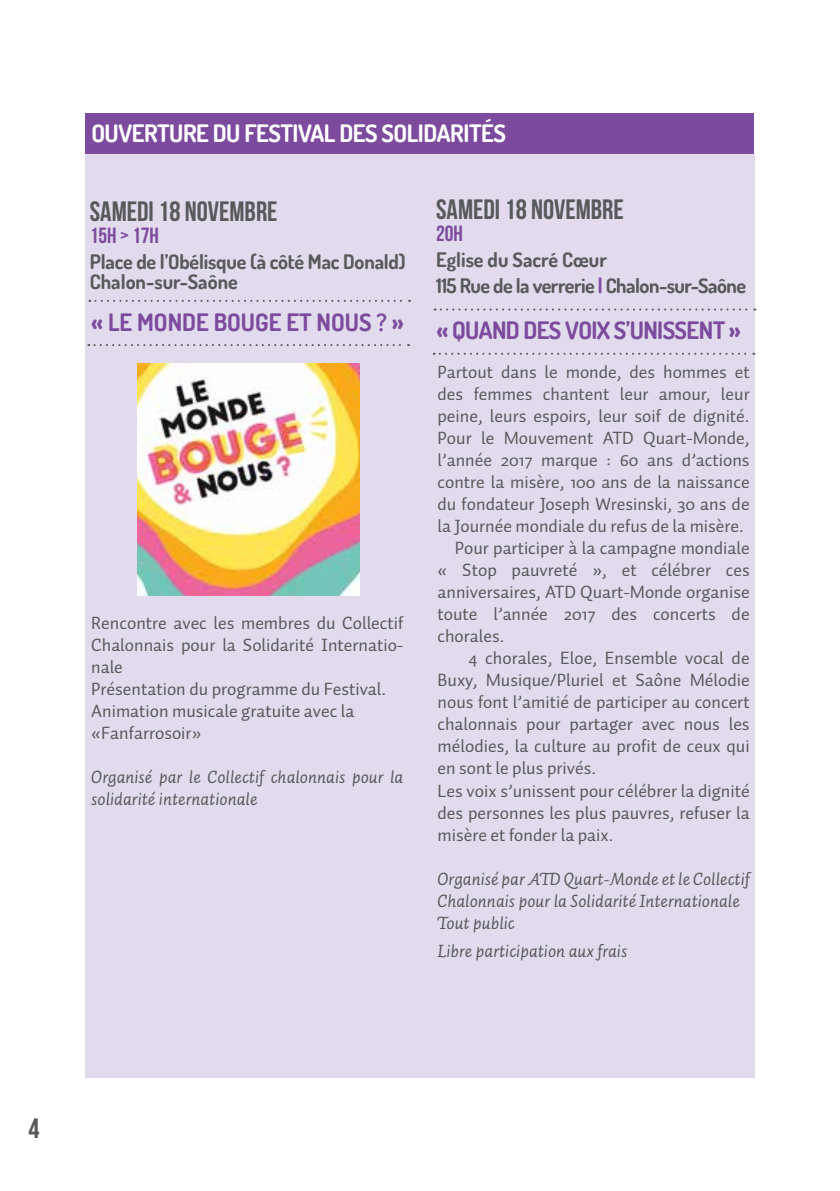
<style>
.page{position:relative;width:840px;height:1191px;background:#fff}
.page>*{position:absolute;margin:0;border:0;box-sizing:border-box;transform-origin:0 0}
.t1{font:28px "Bebas Neue";color:#58595b}
.t2{font:700 24px "Dosis";letter-spacing:-.02em;color:#fff}
.t3{font:700 24px "Dosis";letter-spacing:-.025em;color:#7c4b9e}
.t4{font:700 24px "Dosis";color:#7c4b9e}
.t5{font:22px "Bebas Neue";color:#7c4b9e}
.t6{font:700 20px/20px "Dosis";letter-spacing:-.01em;color:#58595b}
.t7{font:18px/22px "Auto 2";color:#58595b}
.t8{font:italic 18px/22px "Auto 2";color:#58595b}
.s1{color:#7c4b9e}
</style>
<div class="page">
<div style="left:407px;top:154px;width:347px;height:923px;background:#e2dbed"></div>
<div style="left:86px;top:113px;width:323px;height:964px;background:#e2dbed"></div>
<div style="left:85px;top:113px;width:668px;height:41px;background:#7c4b9e"></div>
<svg style="left:89px;top:300px;width:321px;height:2px"></svg>
<svg style="left:88px;top:344px;width:321px;height:2px"></svg>
<svg style="left:434px;top:308px;width:321px;height:2px"></svg>
<svg style="left:433px;top:353px;width:321px;height:2px"></svg>
<img style="left:137px;top:364px;width:222px;height:231px">
<h2 class="t2" style="left:91px;top:118px;width:176px">Ouverture dU FESTI</h2>
<h2 class="t2" style="left:298px;top:118px;width:209px">VAL des solidarités</h2>
<h1 class="t1" style="left:90px;top:196px;width:189px">SAMEDI 18 NOVEMBRE</h1>
<p class="t5" style="left:90px;top:223px;width:71px">15H &gt; 17H</p>
<p class="t6" style="left:90px;top:251px;width:317px">Place de l’Obélisque (à côté Mac Donald)<br>Chalon-sur-Saône</p>
<h2 class="t4" style="left:91px;top:306px;width:314px">« le monde bouge et nous ? »</h2>
<p class="t7" style="left:91px;top:612px;width:313px">Rencontre avec les membres du Collectif<br>Chalonnais pour la Solidarité Internatio&shy;nale<br>Présentation du programme du Festival.<br>Animation musicale gratuite avec la «Fanfarrosoir»</p>
<p class="t8" style="left:91px;top:766px;width:313px">Organisé par le Collectif chalonnais pour la solidarité internationale</p>
<h1 class="t1" style="left:436px;top:194px;width:189px">SAMEDI 18 NOVEMBRE</h1>
<p class="t5" style="left:436px;top:221px;width:28px">20H</p>
<p class="t6" style="left:436px;top:246px;width:311px;line-height:26px">Eglise du Sacré Cœur<br>115 Rue de la verrerie <span class="s1">|</span> Chalon-sur-Saône</p>
<h2 class="t3" style="left:436px;top:315px;width:220px">« QUAND DES VOIX S’UNISSENT</h2>
<h2 class="t4" style="left:728px;top:315px;width:13px">»</h2>
<p class="t7" style="left:437px;top:361px;width:313px">Partout dans le monde, des hommes et</p>
<p class="t7" style="left:437px;top:383px;width:313px">des femmes chantent leur amour, leur</p>
<p class="t7" style="left:437px;top:405px;width:313px">peine, leurs espoirs, leur soif de dignité.</p>
<p class="t7" style="left:437px;top:427px;width:313px">Pour le Mouvement ATD Quart-Monde,</p>
<p class="t7" style="left:437px;top:449px;width:313px">l’année 2017 marque : 60 ans d’actions</p>
<p class="t7" style="left:437px;top:471px;width:313px">contre la misère, 100 ans de la naissance</p>
<p class="t7" style="left:437px;top:493px;width:313px">du fondateur Joseph Wresinski, 30 ans de</p>
<p class="t7" style="left:437px;top:515px;width:308px">la Journée mondiale du refus de la misère.</p>
<p class="t7" style="left:454px;top:537px;width:296px">Pour participer à la campagne mondiale</p>
<p class="t7" style="left:437px;top:559px;width:313px">« Stop pauvreté », et célébrer ces</p>
<p class="t7" style="left:437px;top:581px;width:313px">anniversaires, ATD Quart-Monde organise</p>
<p class="t7" style="left:437px;top:603px;width:313px">toute l’année 2017 des concerts de</p>
<p class="t7" style="left:437px;top:625px;width:68px">chorales.</p>
<p class="t7" style="left:468px;top:647px;width:282px">4 chorales, Eloe, Ensemble vocal de</p>
<p class="t7" style="left:437px;top:669px;width:313px">Buxy, Musique/Pluriel et Saône Mélodie</p>
<p class="t7" style="left:437px;top:691px;width:313px">nous font l’amitié de participer au concert</p>
<p class="t7" style="left:437px;top:713px;width:313px">chalonnais pour partager avec nous les</p>
<p class="t7" style="left:437px;top:735px;width:313px">mélodies, la culture au profit de ceux qui</p>
<p class="t7" style="left:437px;top:757px;width:160px">en sont le plus privés.</p>
<p class="t7" style="left:437px;top:779px;width:313px">Les voix s’unissent pour célébrer la dignité</p>
<p class="t7" style="left:437px;top:801px;width:313px">des personnes les plus pauvres, refuser la</p>
<p class="t7" style="left:437px;top:823px;width:177px">misère et fonder la paix.</p>
<p class="t8" style="left:437px;top:867px;width:313px">Organisé par ATD Quart-Monde et le Collectif<br>Chalonnais pour la Solidarité Internationale<br>Tout public</p>
<p class="t8" style="left:437px;top:940px;width:191px">Libre participation aux frais</p>
<h1 class="t1" style="left:28px;top:1113px;width:13px">4</h1>
</div>
